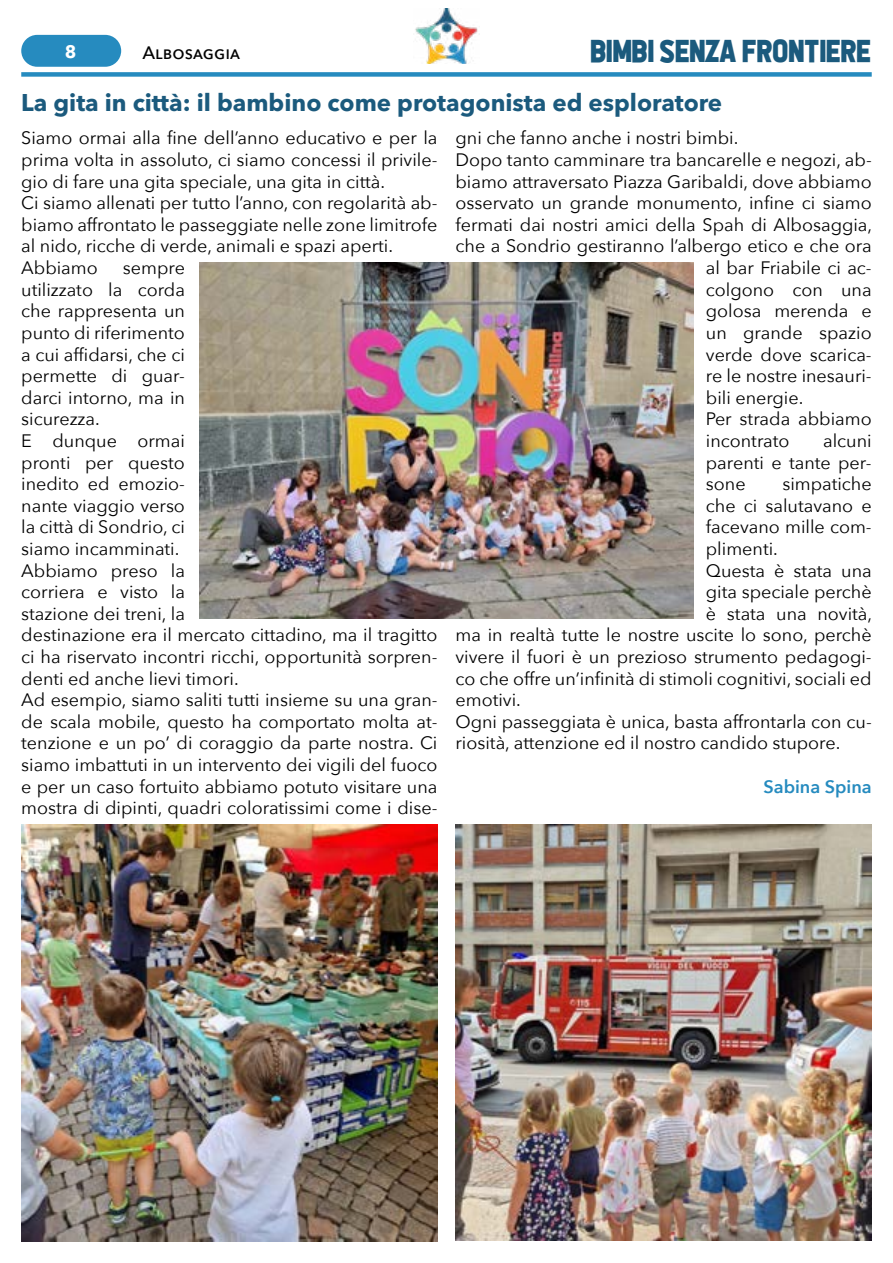
<style>
.page{position:relative;width:893px;height:1263px;background:#fff}
.page>*{position:absolute;margin:0;border:0;box-sizing:border-box;transform-origin:0 0}
.t1{font:31.5px "Allthe Waytothe Sun";color:#1b5a7d}
.t2{font:700 24px "Avenir Next LT Pro";color:#1b5a7d}
.t3{font:18px/21.6px "Avenir Next";color:#000}
.t4{font:600 18px "Avenir Next";color:#268bbf}
.t5{font:500 18px "Avenir Next";color:#000}
.t6{font:700 18px "Avenir Next LT Pro";color:#fff}
</style>
<div class="page">
<div style="left:21px;top:72px;width:851px;height:5px;background:#268bbf"></div>
<img style="left:415px;top:8px;width:63px;height:56px">
<div style="left:21px;top:35px;width:100px;height:32px;background:#268bbf;border-radius:16px"></div>
<img style="left:200px;top:262px;width:493px;height:356px">
<img style="left:21px;top:825px;width:417px;height:417px">
<img style="left:455px;top:825px;width:416px;height:415px">
<p class="t6" style="left:65px;top:40px;width:13px">8</p>
<p class="t5" style="left:142px;top:37px;width:99px">Albosaggia</p>
<h1 class="t1" style="left:591px;top:37px;width:282px">BIMBI SENZA FRONTIERE</h1>
<h2 class="t2" style="left:21px;top:88px;width:702px">La gita in città: il bambino come protagonista ed esploratore</h2>
<p class="t3" style="left:21px;top:127px;width:418px">Siamo ormai alla fine dell’anno educativo e per la prima volta in assoluto, ci siamo concessi il privile&shy;gio di fare una gita speciale, una gita in città.<br>Ci siamo allenati per tutto l’anno, con regolarità ab&shy;biamo affrontato le passeggiate nelle zone limitrofe al nido, ricche di verde, animali e spazi aperti.<br>Abbiamo</p>
<p class="t3" style="left:21px;top:256px;width:418px;text-indent:102px">sempre<br>utilizzato la corda<br>che rappresenta un<br>punto di riferimento<br>a cui affidarsi, che ci<br>permette di guar-<br>darci intorno, ma in<br>sicurezza.<br>E dunque ormai<br>pronti per questo<br>inedito ed emozio-<br>nante viaggio verso<br>la città di Sondrio, ci<br>siamo incamminati.<br>Abbiamo preso la<br>corriera e visto la<br>stazione dei treni, la<br>destinazione era il mercato cittadino, ma il tragitto ci ha riservato incontri ricchi, opportunità sorpren&shy;denti ed anche lievi timori.<br>Ad esempio, siamo saliti tutti insieme su una gran&shy;de scala mobile, questo ha comportato molta at&shy;tenzione e un po’ di coraggio da parte nostra. Ci siamo imbattuti in un intervento dei vigili del fuoco e per un caso fortuito abbiamo potuto visitare una mostra di dipinti, quadri coloratissimi come i dise-</p>
<p class="t3" style="left:455px;top:127px;width:284px">gni che fanno anche i nostri bimbi.</p>
<p class="t3" style="left:455px;top:148px;width:418px">Dopo tanto camminare tra bancarelle e negozi, ab-</p>
<p class="t3" style="left:455px;top:170px;width:418px">biamo attraversato Piazza Garibaldi, dove abbiamo</p>
<p class="t3" style="left:455px;top:191px;width:418px">osservato un grande monumento, infine ci siamo</p>
<p class="t3" style="left:455px;top:213px;width:418px">fermati dai nostri amici della Spah di Albosaggia,</p>
<p class="t3" style="left:455px;top:235px;width:418px">che a Sondrio gestiranno l’albergo etico e che ora</p>
<p class="t3" style="left:706px;top:256px;width:167px">al bar Friabile ci ac-</p>
<p class="t3" style="left:706px;top:278px;width:167px">colgono con una</p>
<p class="t3" style="left:706px;top:299px;width:167px">golosa merenda e</p>
<p class="t3" style="left:706px;top:321px;width:167px">un grande spazio</p>
<p class="t3" style="left:706px;top:343px;width:167px">verde dove scarica-</p>
<p class="t3" style="left:706px;top:364px;width:167px">re le nostre inesauri-</p>
<p class="t3" style="left:706px;top:386px;width:99px">bili energie.</p>
<p class="t3" style="left:706px;top:407px;width:167px">Per strada abbiamo</p>
<p class="t3" style="left:706px;top:429px;width:85px">incontrato</p>
<p class="t3" style="left:706px;top:429px;width:167px;text-align:justify;text-indent:117px">alcuni parenti e tante per&shy;sone</p>
<p class="t3" style="left:782px;top:472px;width:91px">simpatiche</p>
<p class="t3" style="left:706px;top:494px;width:167px">che ci salutavano e</p>
<p class="t3" style="left:706px;top:515px;width:167px">facevano mille com-</p>
<p class="t3" style="left:706px;top:537px;width:74px">plimenti.</p>
<p class="t3" style="left:706px;top:559px;width:167px">Questa è stata una</p>
<p class="t3" style="left:706px;top:580px;width:167px">gita speciale perchè</p>
<p class="t3" style="left:706px;top:602px;width:168px">è stata una novità,</p>
<p class="t3" style="left:455px;top:623px;width:418px">ma in realtà tutte le nostre uscite lo sono, perchè</p>
<p class="t3" style="left:455px;top:645px;width:418px">vivere il fuori è un prezioso strumento pedagogi-</p>
<p class="t3" style="left:455px;top:667px;width:418px">co che offre un’infinità di stimoli cognitivi, sociali ed</p>
<p class="t3" style="left:455px;top:688px;width:67px">emotivi.</p>
<p class="t3" style="left:455px;top:710px;width:418px">Ogni passeggiata è unica, basta affrontarla con cu-</p>
<p class="t3" style="left:455px;top:731px;width:386px">riosità, attenzione ed il nostro candido stupore.</p>
<p class="t4" style="left:763px;top:771px;width:110px">Sabina Spina</p>
</div>
